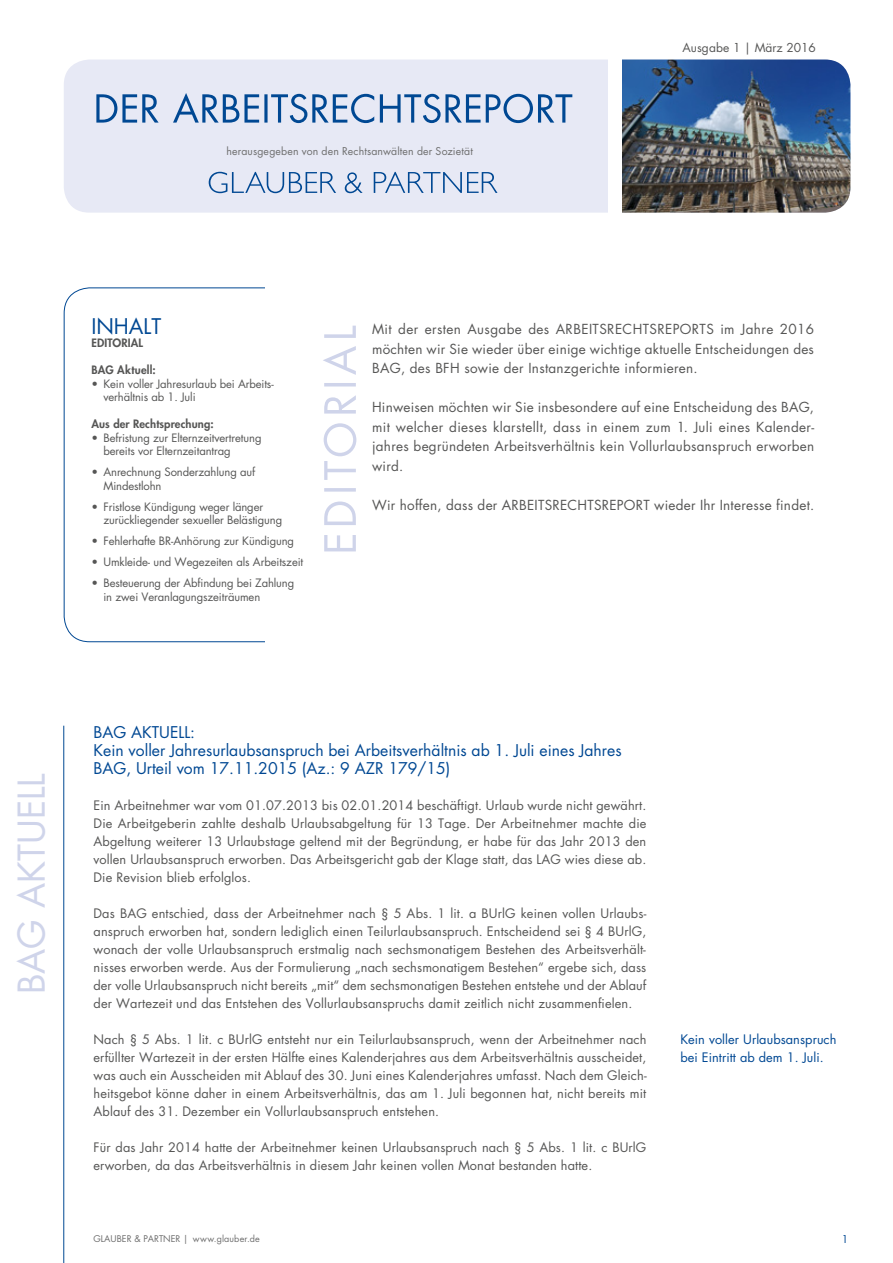
<style>
.page{position:relative;width:893px;height:1263px;background:#fff}
.page>*{position:absolute;margin:0;border:0;box-sizing:border-box;transform-origin:0 0}
.t1{font:36px "Futura LT";color:#cfd4ea}
.t2{font:21px "Futura LT";color:#004893}
.t3{font:15.75px/18px "Futura LT";color:#004893}
.t4{font:13.5px/19.5px "Futura LT";letter-spacing:.02em;color:#565655;text-align:justify}
.t5{font:12.75px/18px "Futura LT";letter-spacing:.01em;color:#565655;text-align:justify}
.t6{font:12.75px/18px "Futura LT";letter-spacing:.005em;color:#004893}
.t7{font:12px "Futura LT";color:#565655}
.t8{font:11.25px/13.5px "Futura LT";letter-spacing:-.01em;color:#565655}
.t9{font:800 11.25px "Futura LT";letter-spacing:.01em;color:#565655}
.t10{font:10.5px "Futura LT";letter-spacing:.015em;color:#6e6e6e}
.t11{font:10.5px "Futura LT";color:#004893}
.t12{font:9px "Futura LT";color:#6e6e6e}
</style>
<div class="page">
<hr style="left:63px;top:726px;width:1px;height:537px;background:#004893">
<div style="left:64px;top:60px;width:786px;height:153px;background:#e7e9f5;border-radius:26px"></div>
<img style="left:622px;top:60px;width:228px;height:153px">
<svg style="left:323px;top:326px;width:33px;height:225px"></svg>
<div style="left:608px;top:57px;width:14px;height:157px;background:#fff"></div>
<svg style="left:96px;top:93px;width:476px;height:30px"></svg>
<svg style="left:209px;top:172px;width:288px;height:21px"></svg>
<p class="t10" style="left:227px;top:144px;width:248px">herausgegeben von den Rechtsanwälten der Sozietät</p>
<p class="t7" style="left:682px;top:40px;width:135px">Ausgabe 1 | März 2016</p>
<h2 class="t2" style="left:91px;top:312px;width:71px">INHALT</h2>
<p class="t9" style="left:91px;top:335px;width:53px">EDITORIAL</p>
<p class="t9" style="left:91px;top:362px;width:66px">BAG Aktuell:</p>
<p class="t8" style="left:103px;top:377px;width:172px;text-indent:-12px">• Kein voller Jahresurlaub bei Arbeits&shy;verhältnis ab 1. Juli</p>
<p class="t9" style="left:91px;top:416px;width:124px">Aus der Rechtsprechung:</p>
<p class="t8" style="left:103px;top:431px;width:160px;text-indent:-12px">• Befristung zur Elternzeitvertretung bereits vor Elternzeitantrag</p>
<p class="t8" style="left:103px;top:465px;width:153px;text-indent:-12px">• Anrechnung Sonderzahlung auf<br>Mindestlohn</p>
<p class="t8" style="left:103px;top:500px;width:180px;text-indent:-12px">• Fristlose Kündigung weger länger zurückliegender sexueller Belästigung</p>
<p class="t8" style="left:91px;top:534px;width:204px">• Fehlerhafte BR-Anhörung zur Kündigung</p>
<p class="t8" style="left:91px;top:555px;width:213px">• Umkleide- und Wegezeiten als Arbeitszeit</p>
<p class="t8" style="left:103px;top:576px;width:192px;text-indent:-12px">• Besteuerung der Abfindung bei Zahlung in zwei Veranlagungszeiträumen</p>
<p class="t4" style="left:372px;top:320px;width:444px">Mit der ersten Ausgabe des ARBEITSRECHTSREPORTS im Jahre 2016 möchten wir Sie wieder über einige wichtige aktuelle Entscheidungen des BAG, des BFH sowie der Instanzgerichte informieren.</p>
<p class="t4" style="left:372px;top:398px;width:444px">Hinweisen möchten wir Sie insbesondere auf eine Entscheidung des BAG, mit welcher dieses klarstellt, dass in einem zum 1. Juli eines Kalender&shy;jahres begründeten Arbeitsverhältnis kein Vollurlaubsanspruch erworben wird.</p>
<p class="t4" style="left:372px;top:495px;width:444px">Wir hoffen, dass der ARBEITSRECHTSREPORT wieder Ihr Interesse findet.</p>
<h1 class="t1" style="left:9px;top:994px;width:223px;rotate:-90deg">BAG AKTUELL</h1>
<p class="t3" style="left:94px;top:723px;width:530px">BAG AKTUELL:<br>Kein voller Jahresurlaubsanspruch bei Arbeitsverhältnis ab 1. Juli eines Jahres<br>BAG, Urteil vom 17.11.2015 (Az.: 9 AZR 179/15)</p>
<p class="t5" style="left:94px;top:796px;width:554px">Ein Arbeitnehmer war vom 01.07.2013 bis 02.01.2014 beschäftigt. Urlaub wurde nicht gewährt.<br>Die Arbeitgeberin zahlte deshalb Urlaubsabgeltung für 13 Tage. Der Arbeitnehmer machte die Abgeltung weiterer 13 Urlaubstage geltend mit der Begründung, er habe für das Jahr 2013 den vollen Urlaubsanspruch erworben. Das Arbeitsgericht gab der Klage statt, das LAG wies diese ab.<br>Die Revision blieb erfolglos.</p>
<p class="t5" style="left:94px;top:904px;width:554px">Das BAG entschied, dass der Arbeitnehmer nach § 5 Abs. 1 lit. a BUrlG keinen vollen Urlaubs&shy;anspruch erworben hat, sondern lediglich einen Teilurlaubsanspruch. Entscheidend sei § 4 BUrlG, wonach der volle Urlaubsanspruch erstmalig nach sechsmonatigem Bestehen des Arbeitsverhält&shy;nisses erworben werde. Aus der Formulierung „nach sechsmonatigem Bestehen“ ergebe sich, dass der volle Urlaubsanspruch nicht bereits „mit“ dem sechsmonatigen Bestehen entstehe und der Ablauf der Wartezeit und das Entstehen des Vollurlaubsanspruchs damit zeitlich nicht zusammenfielen.</p>
<p class="t5" style="left:94px;top:1030px;width:555px">Nach § 5 Abs. 1 lit. c BUrlG entsteht nur ein Teilurlaubsanspruch, wenn der Arbeitnehmer nach erfüllter Wartezeit in der ersten Hälfte eines Kalenderjahres aus dem Arbeitsverhältnis ausscheidet, was auch ein Ausscheiden mit Ablauf des 30. Juni eines Kalenderjahres umfasst. Nach dem Gleich&shy;heitsgebot könne daher in einem Arbeitsverhältnis, das am 1. Juli begonnen hat, nicht bereits mit Ablauf des 31. Dezember ein Vollurlaubsanspruch entstehen.</p>
<p class="t5" style="left:94px;top:1139px;width:554px">Für das Jahr 2014 hatte der Arbeitnehmer keinen Urlaubsanspruch nach § 5 Abs. 1 lit. c BUrlG erworben, da das Arbeitsverhältnis in diesem Jahr keinen vollen Monat bestanden hatte.</p>
<p class="t12" style="left:94px;top:1233px;width:168px">GLAUBER &amp; PARTNER | www.glauber.de</p>
<p class="t6" style="left:680px;top:1030px;width:158px">Kein voller Urlaubsanspruch bei Eintritt ab dem 1. Juli.</p>
<p class="t11" style="left:842px;top:1232px;width:8px">1</p>
</div>
